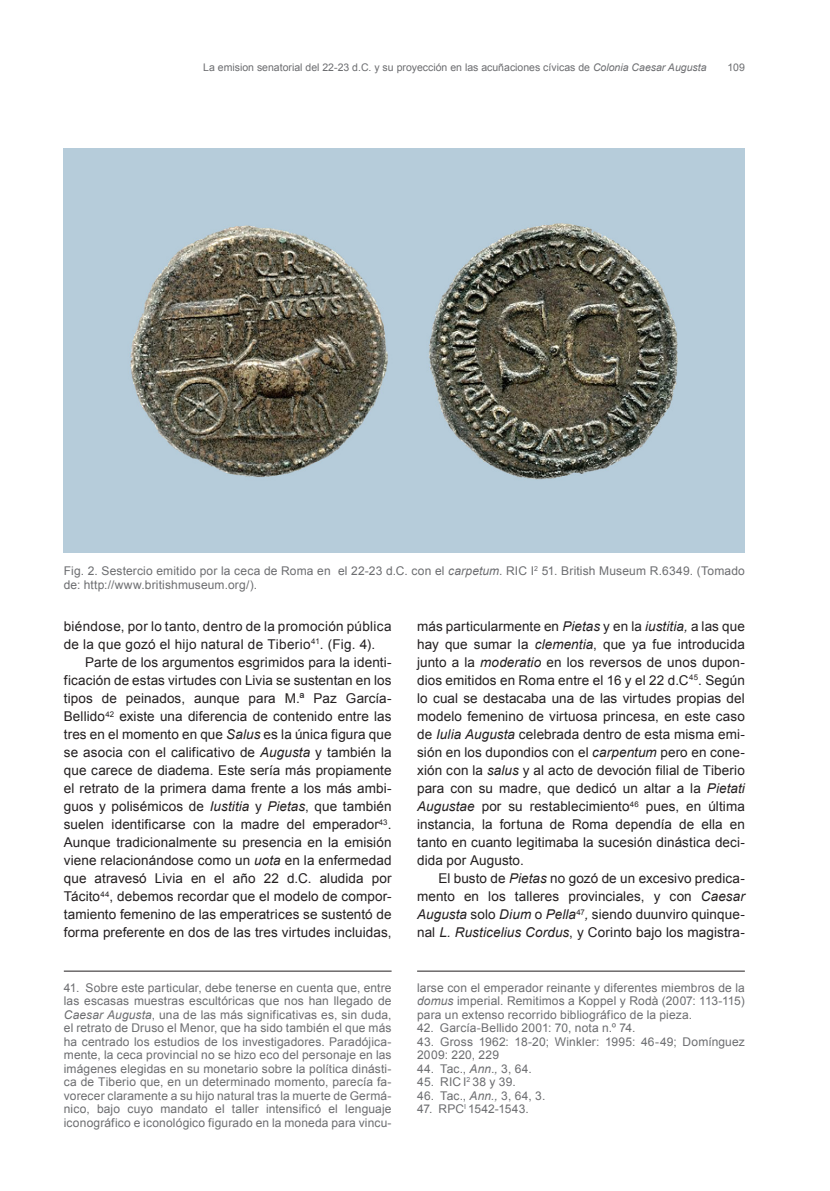
<style>
.page{position:relative;width:830px;height:1191px;background:#fff}
.page>*{position:absolute;margin:0;border:0;box-sizing:border-box;transform-origin:0 0}
.t1{font:13.5px/18px "Arial";letter-spacing:.01em;color:#231f20;text-align:justify}
.t2{font:12px/13.5px "Arial";letter-spacing:.015em;color:#6c6d70;text-align:justify}
.t3{font:10.5px "Arial";color:#6c6d70}
.s1{font-style:italic}
</style>
<div class="page">
<img style="left:64px;top:149px;width:680px;height:404px">
<hr style="left:64px;top:971px;width:327px;height:1px;background:#231f20">
<hr style="left:417px;top:971px;width:327px;height:1px;background:#231f20">
<p class="t3" style="left:203px;top:62px;width:504px">La emision senatorial del 22-23 d.C. y su proyección en las acuñaciones cívicas de <span class="s1">Colonia Caesar Augusta</span></p>
<p class="t3" style="left:727px;top:62px;width:19px">109</p>
<p class="t2" style="left:64px;top:563px;width:682px;line-height:14.4px">Fig. 2. Sestercio emitido por la ceca de Roma en el 22-23 d.C. con el <span class="s1">carpetum</span>. RIC I<sup>2</sup> 51. British Museum R.6349. (Tomado de: http://www.britishmuseum.org/).</p>
<p class="t1" style="left:64px;top:617px;width:329px">biéndose, por lo tanto, dentro de la promoción pública de la que gozó el hijo natural de Tiberio<sup>41</sup>. (Fig. 4).</p>
<p class="t1" style="left:64px;top:653px;width:329px;text-indent:21px">Parte de los argumentos esgrimidos para la identi&shy;ficación de estas virtudes con Livia se sustentan en los tipos de peinados, aunque para M.ª Paz García-Bellido<sup>42</sup> existe una diferencia de contenido entre las tres en el momento en que <span class="s1">Salus</span> es la única figura que se asocia con el calificativo de <span class="s1">Augusta</span> y también la que carece de diadema. Este sería más propiamente el retrato de la primera dama frente a los más ambi&shy;guos y polisémicos de <span class="s1">Iustitia</span> y <span class="s1">Pietas</span>, que también suelen identificarse con la madre del emperador<sup>43</sup>.<br>Aunque tradicionalmente su presencia en la emisión viene relacionándose como un <span class="s1">uota</span> en la enfermedad que atravesó Livia en el año 22 d.C. aludida por Tácito<sup>44</sup>, debemos recordar que el modelo de compor&shy;tamiento femenino de las emperatrices se sustentó de forma preferente en dos de las tres virtudes incluidas,</p>
<p class="t1" style="left:417px;top:617px;width:329px">más particularmente en <span class="s1">Pietas</span> y en la <span class="s1">iustitia,</span> a las que hay que sumar la <span class="s1">clementia</span>, que ya fue introducida junto a la <span class="s1">moderatio</span> en los reversos de unos dupon&shy;dios emitidos en Roma entre el 16 y el 22 d.C<sup>45</sup>. Según lo cual se destacaba una de las virtudes propias del modelo femenino de virtuosa princesa, en este caso de <span class="s1">Iulia Augusta</span> celebrada dentro de esta misma emi&shy;sión en los dupondios con el <span class="s1">carpentum</span> pero en cone&shy;xión con la <span class="s1">salus</span> y al acto de devoción filial de Tiberio para con su madre, que dedicó un altar a la <span class="s1">Pietati Augustae</span> por su restablecimiento<sup>46</sup> pues, en última instancia, la fortuna de Roma dependía de ella en tanto en cuanto legitimaba la sucesión dinástica deci&shy;dida por Augusto.</p>
<p class="t1" style="left:417px;top:869px;width:329px;text-indent:21px">El busto de <span class="s1">Pietas</span> no gozó de un excesivo predica&shy;mento en los talleres provinciales, y con <span class="s1">Caesar Augusta</span> solo <span class="s1">Dium</span> o <span class="s1">Pella</span><sup>47</sup><span class="s1">,</span> siendo duunviro quinque&shy;nal <span class="s1">L. Rusticelius Cordus</span>, y Corinto bajo los magistra-</p>
<p class="t2" style="left:64px;top:980px;width:329px">41. Sobre este particular, debe tenerse en cuenta que, entre las escasas muestras escultóricas que nos han llegado de <span class="s1">Caesar Augusta</span>, una de las más significativas es, sin duda, el retrato de Druso el Menor, que ha sido también el que más ha centrado los estudios de los investigadores. Paradójica&shy;mente, la ceca provincial no se hizo eco del personaje en las imágenes elegidas en su monetario sobre la política dinásti&shy;ca de Tiberio que, en un determinado momento, parecía fa&shy;vorecer claramente a su hijo natural tras la muerte de Germá&shy;nico, bajo cuyo mandato el taller intensificó el lenguaje iconográfico e iconológico figurado en la moneda para vincu-</p>
<p class="t2" style="left:417px;top:980px;width:329px">larse con el emperador reinante y diferentes miembros de la <span class="s1">domus</span> imperial. Remitimos a Koppel y Rodà (2007: 113-115) para un extenso recorrido bibliográfico de la pieza.</p>
<p class="t2" style="left:417px;top:1021px;width:220px">42. García-Bellido 2001: 70, nota n.º 74.</p>
<p class="t2" style="left:417px;top:1034px;width:329px">43. Gross 1962: 18-20; Winkler: 1995: 46-49; Domínguez<br>2009: 220, 229</p>
<p class="t2" style="left:417px;top:1061px;width:116px">44. Tac., <span class="s1">Ann.,</span> 3, 64.</p>
<p class="t2" style="left:417px;top:1075px;width:100px">45. RIC I<sup>2</sup> 38 y 39.</p>
<p class="t2" style="left:417px;top:1088px;width:130px">46. Tac., <span class="s1">Ann.,</span> 3, 64, 3.</p>
<p class="t2" style="left:417px;top:1102px;width:113px">47. RPC<sup>I</sup> 1542-1543.</p>
</div>
